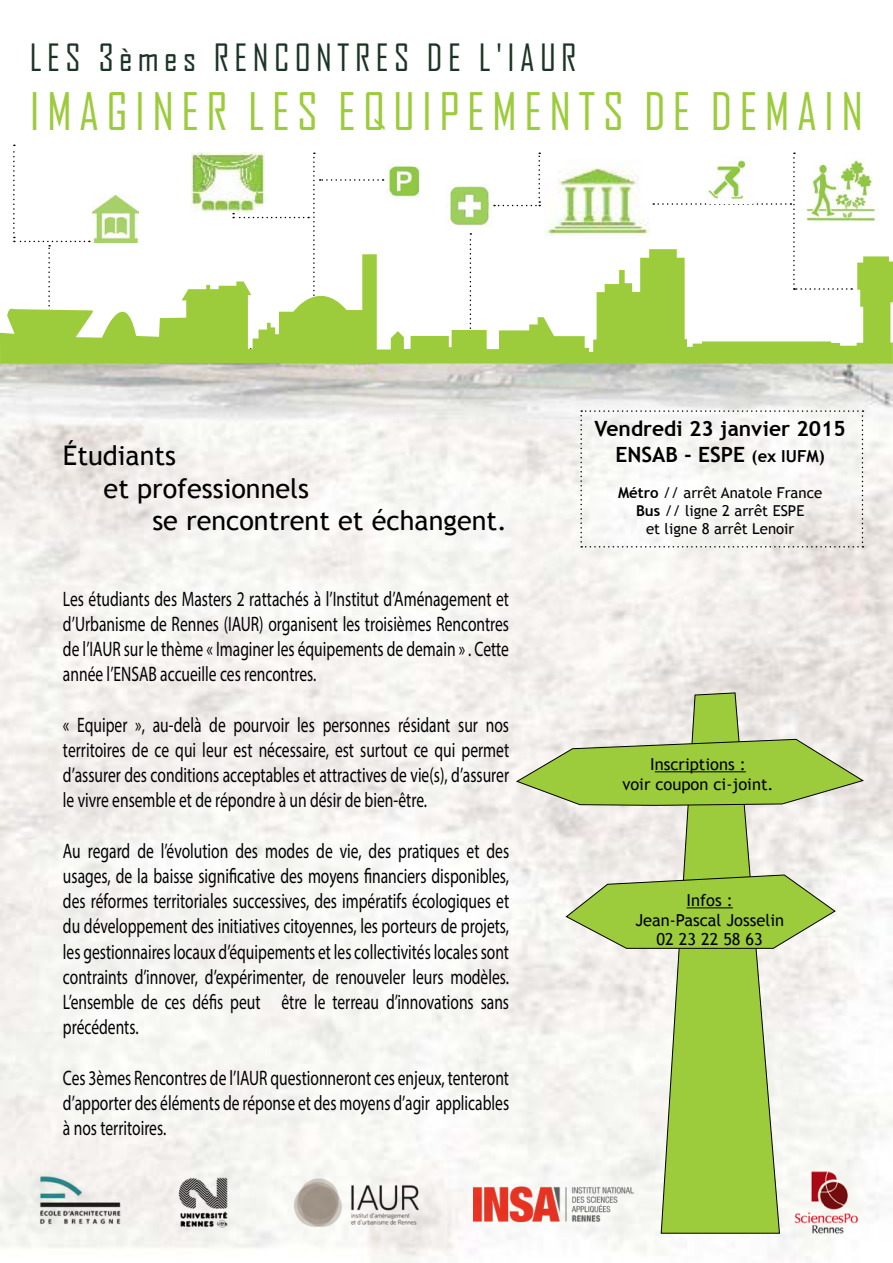
<style>
.page{position:relative;width:893px;height:1263px;background:#fff}
.page>*{position:absolute;margin:0;border:0;box-sizing:border-box;transform-origin:0 0}
.t1{font:49.5px "Agency FB";letter-spacing:.15em;color:#9ccb3b}
.t2{font:36px "Agency FB";letter-spacing:.15em;color:#1c3426}
.t3{font:27px "Trebuchet MS";color:#000}
.t4{font:21px/25.2px "Myriad Pro";color:#000;text-align:justify;scale:.74 1}
.t5{font:700 21px/25.2px "Trebuchet MS";color:#000;text-align:center}
.t6{font:16.5px/19.8px "Trebuchet MS";color:#000;text-align:center}
.t7{font:15px/18px "Trebuchet MS";color:#000;text-align:center}
.s1{font-size:16.5px}
.s2{font-weight:700}
</style>
<div class="page">
<svg style="left:13px;top:145px;width:77px;height:104px"></svg>
<svg style="left:653px;top:153px;width:143px;height:95px"></svg>
<img style="left:92px;top:195px;width:47px;height:47px">
<img style="left:446px;top:185px;width:46px;height:41px">
<svg style="left:494px;top:153px;width:46px;height:53px"></svg>
<img style="left:388px;top:165px;width:33px;height:32px">
<img style="left:192px;top:152px;width:72px;height:60px">
<img style="left:544px;top:167px;width:105px;height:69px">
<svg style="left:232px;top:153px;width:152px;height:96px"></svg>
<img style="left:707px;top:156px;width:45px;height:48px">
<img style="left:0;top:363px;width:893px;height:900px">
<img style="left:806px;top:160px;width:73px;height:62px">
<svg style="left:661px;top:692px;width:119px;height:541px;background:#b0d06a"></svg>
<svg style="left:566px;top:874px;width:269px;height:75px;background:#accd63"></svg>
<svg style="left:516px;top:739px;width:348px;height:66px;background:#abcc62"></svg>
<hr style="left:655px;top:771px;width:91px;height:1px;background:#000">
<hr style="left:687px;top:907px;width:46px;height:1px;background:#000">
<svg style="left:580px;top:410px;width:283px;height:137px"></svg>
<img style="left:174px;top:1172px;width:59px;height:59px">
<img style="left:286px;top:1174px;width:142px;height:59px">
<img style="left:788px;top:1156px;width:77px;height:83px">
<img style="left:463px;top:1178px;width:180px;height:53px">
<img style="left:30px;top:1168px;width:112px;height:65px">
<svg style="left:0;top:249px;width:893px;height:114px"></svg>
<h2 class="t2" style="left:30px;top:36px;width:548px">LES 3èmes RENCONTRES DE L'IAUR</h2>
<h1 class="t1" style="left:30px;top:82px;width:835px">IMAGINER LES EQUIPEMENTS DE DEMAIN</h1>
<p class="t3" style="left:63px;top:440px;width:115px">Étudiants</p>
<p class="t3" style="left:104px;top:472px;width:207px">et professionnels</p>
<p class="t3" style="left:152px;top:505px;width:356px">se rencontrent et échangent.</p>
<p class="t4" style="left:63px;top:586px;width:604px">Les étudiants des Masters 2 rattachés à l’Institut d’Aménagement et d’Urbanisme de Rennes (IAUR) organisent les troisièmes Rencontres de l’IAUR sur le thème « Imaginer les équipements de demain » . Cette année l’ENSAB accueille ces rencontres.</p>
<p class="t4" style="left:63px;top:712px;width:604px">« Equiper », au-delà de pourvoir les personnes résidant sur nos territoires de ce qui leur est nécessaire, est surtout ce qui permet d’assurer des conditions acceptables et attractives de vie(s), d’assurer le vivre ensemble et de répondre à un désir de bien-être.</p>
<p class="t4" style="left:63px;top:838px;width:604px">Au regard de l’évolution des modes de vie, des pratiques et des usages, de la baisse significative des moyens financiers disponibles, des réformes territoriales successives, des impératifs écologiques et du développement des initiatives citoyennes, les porteurs de projets, les gestionnaires locaux d’équipements et les collectivités locales sont contraints d’innover, d’expérimenter, de renouveler leurs modèles.<br>L’ensemble de ces défis peut être le terreau d’innovations sans précédents.</p>
<p class="t4" style="left:63px;top:1065px;width:604px">Ces 3èmes Rencontres de l’IAUR questionneront ces enjeux, tenteront d’apporter des éléments de réponse et des moyens d’agir applicables à nos territoires.</p>
<p class="t5" style="left:595px;top:416px;width:253px">Vendredi 23 janvier 2015<br>ENSAB - ESPE <span class="s1">(ex IUFM)</span></p>
<p class="t7" style="left:618px;top:484px;width:206px"><span class="s2">Métro</span> // arrêt Anatole France<br><span class="s2">Bus</span> // ligne 2 arrêt ESPE<br>et ligne 8 arrêt Lenoir</p>
<p class="t6" style="left:622px;top:754px;width:153px">Inscriptions :<br>voir coupon ci-joint.</p>
<p class="t6" style="left:635px;top:890px;width:150px">Infos :<br>Jean-Pascal Josselin<br>02 23 22 58 63</p>
</div>
